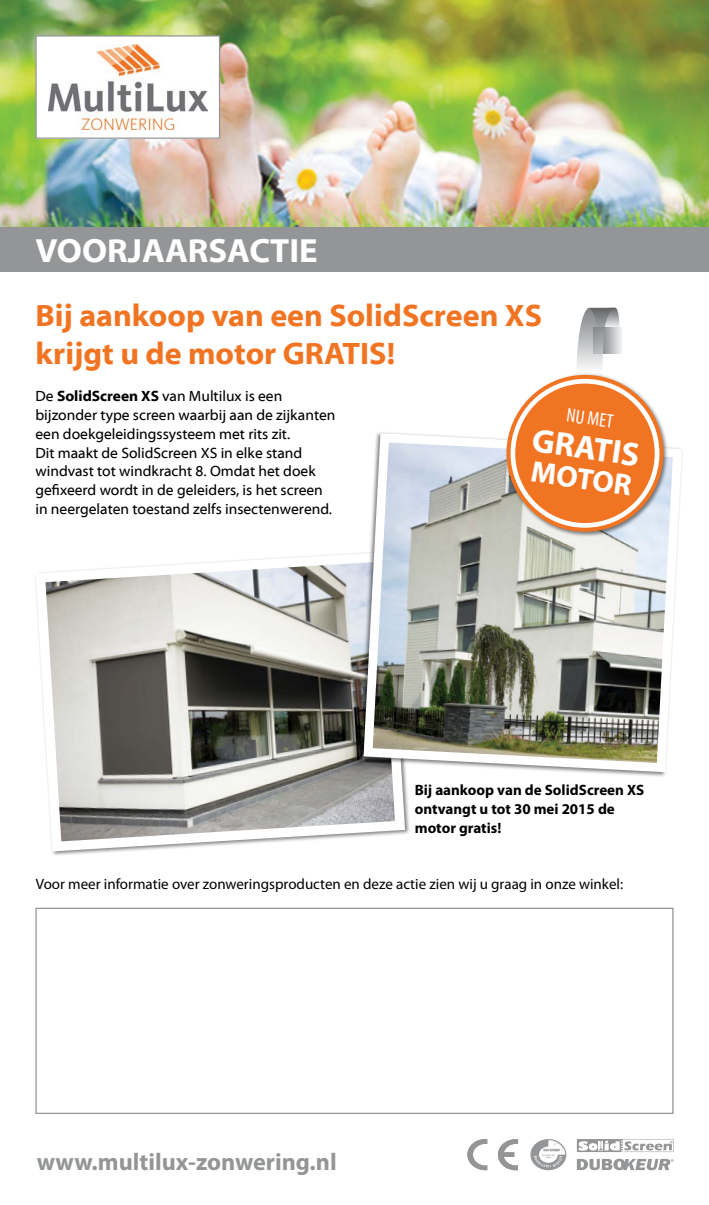
<style>
.page{position:relative;width:709px;height:1205px;background:#fff}
.page>*{position:absolute;margin:0;border:0;box-sizing:border-box;transform-origin:0 0}
.t1{font:700 33.75px "Myriad Web Pro";color:#fff}
.t2{font:700 33.5px "Myriad Pro";color:#fff}
.t3{font:700 31.25px/37.5px "Myriad Web Pro";color:#f17422}
.t4{font:700 30px "Myriad Pro";color:#fff}
.t5{font:700 24.25px "Myriad Pro";color:#939597}
.t6{font:condensed 19.62px "Myriad Pro";color:#fff}
.t7{font:15px/18.8px "Myriad Web Pro";color:#000}
.t8{font:15px "Myriad Pro";color:#000}
.t9{font:700 15px/18.8px "Myriad Pro";color:#000}
.s1{font-weight:700}
</style>
<div class="page">
<svg style="left:35px;top:553px;width:375px;height:303px"></svg>
<div style="left:35px;top:908px;width:638px;height:206px;background:#fff;border:1px solid #939597"></div>
<img style="left:359px;top:432px;width:323px;height:345px">
<div style="left:0;top:227px;width:709px;height:45px;background:#939597"></div>
<img style="left:0;top:0;width:709px;height:227px">
<div style="left:593px;top:328px;width:28px;height:25px;background:#e8e9e9"></div>
<svg style="left:577px;top:308px;width:42px;height:60px"></svg>
<div style="left:504px;top:373px;width:165px;height:164px;background:#000;opacity:.5"></div>
<svg style="left:506px;top:375px;width:157px;height:157px;fill:#f17422"></svg>
<div style="left:513px;top:381px;width:144px;height:144px;background:#f17422;border-radius:50%"></div>
<div style="left:510px;top:379px;width:149px;height:149px;border:5px solid #fff;border-radius:50%"></div>
<svg style="left:498px;top:1139px;width:20px;height:31px"></svg>
<svg style="left:467px;top:1139px;width:20px;height:31px"></svg>
<svg style="left:577px;top:1158px;width:96px;height:12px"></svg>
<svg style="left:577px;top:1139px;width:96px;height:13px"></svg>
<div style="left:530px;top:1139px;width:36px;height:31px;border:1px solid #939597;border-radius:50%"></div>
<svg style="left:531px;top:1139px;width:34px;height:30px"></svg>
<div style="left:36px;top:36px;width:183px;height:102px;background:#fff"></div>
<img style="left:48px;top:44px;width:159px;height:86px">
<div style="left:35px;top:35px;width:185px;height:104px;border:1px solid #939597"></div>
<h1 class="t1" style="left:35px;top:232px;width:284px">voorjaarsactie</h1>
<h3 class="t3" style="left:35px;top:298px;width:506px">Bij aankoop van een SolidScreen XS krijgt u de motor gratis!</h3>
<p class="t7" style="left:35px;top:387px;width:301px">De <span class="s1">SolidScreen XS</span> van Multilux is een bijzonder type screen waarbij aan de zijkanten een doekgeleidingssysteem met rits zit.<br>Dit maakt de SolidScreen XS in elke stand windvast tot windkracht 8. Omdat het doek gefixeerd wordt in de geleiders, is het screen in neergelaten toestand zelfs insectenwerend.</p>
<h3 class="t6" style="left:568px;top:403px;width:48px;rotate:8deg">NU MET</h3>
<h2 class="t2" style="left:535px;top:418px;width:46px;rotate:8deg">GRATIS</h2>
<h3 class="t4" style="left:534px;top:452px;width:103px;rotate:8deg">MOTOR</h3>
<p class="t9" style="left:415px;top:780px;width:230px">Bij aankoop van de SolidScreen XS ontvangt u tot 30 mei 2015 de motor gratis!</p>
<p class="t8" style="left:36px;top:874px;width:589px">Voor meer informatie over zonweringsproducten en deze actie zien wij u graag in onze winkel:</p>
<h3 class="t5" style="left:37px;top:1146px;width:301px">www.multilux-zonwering.nl</h3>
</div>
